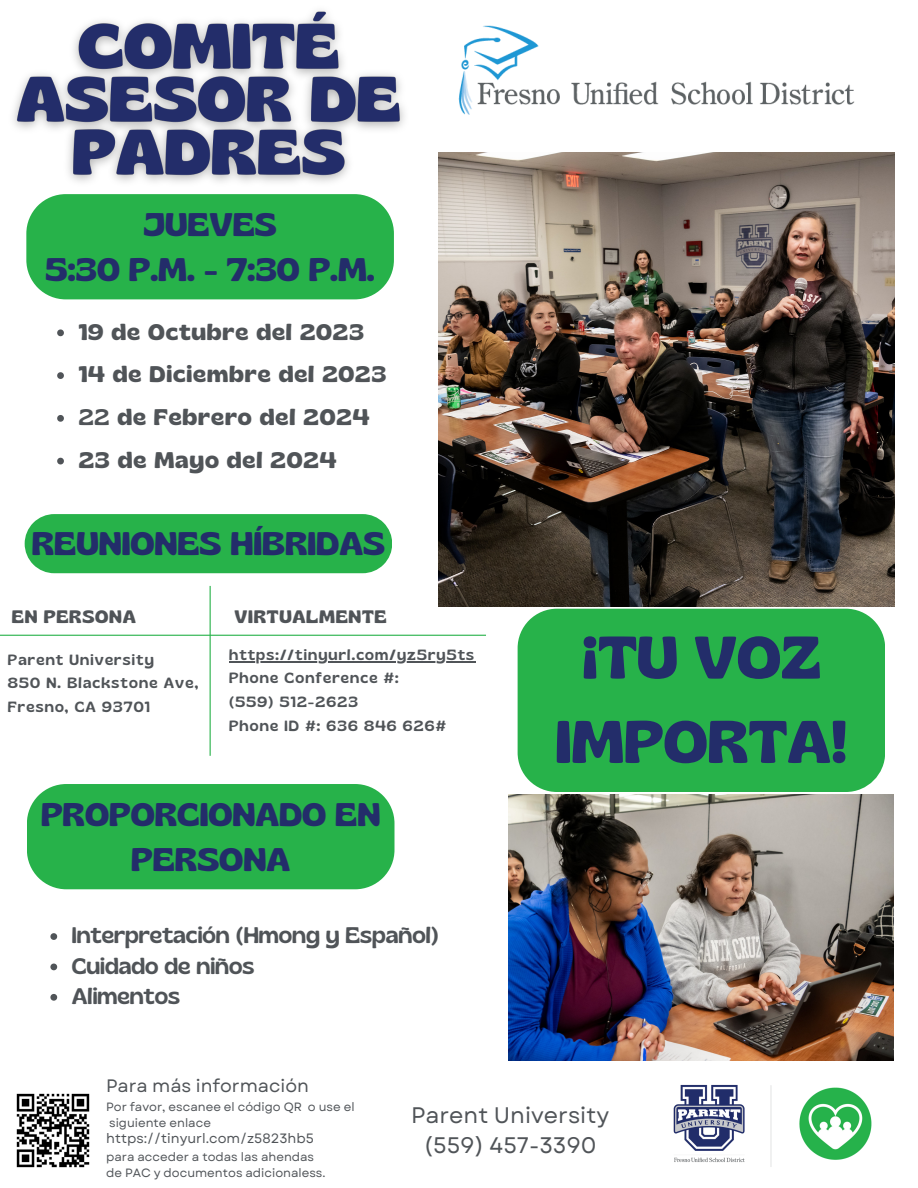
<style>
.page{position:relative;width:918px;height:1188px;background:#fff}
.page>*{position:absolute;margin:0;border:0;box-sizing:border-box;transform-origin:0 0}
.t1{font:600 59.55px/84.3px "Gliker";color:#232d6a;text-align:center}
.t2{font:600 32.55px/45px "Gliker";color:#232d6a;text-align:center}
.t3{font:600 22.5px "Gliker";letter-spacing:.04em;color:#505458}
.t4{font:22.5px "Gliker";color:#505458}
.t5{font:22.5px "Garet";color:#505458}
.t6{font:600 18px "Gliker";letter-spacing:.04em;color:#505458}
.t7{font:18px "Garet";color:#505458}
.t8{font:14.85px "Gliker";letter-spacing:.08em;color:#505458}
.t9{font:13.5px "Garet";color:#505458}
.t10{font:12px "Garet";color:#505458}
.s1{font-weight:400}
</style>
<div class="page">
<div style="left:25px;top:514px;width:367px;height:59px;background:#27b24a"></div>
<svg style="left:57px;top:329px;width:7px;height:7px"></svg>
<svg style="left:57px;top:372px;width:7px;height:7px"></svg>
<svg style="left:57px;top:415px;width:7px;height:7px"></svg>
<svg style="left:57px;top:458px;width:7px;height:6px"></svg>
<hr style="left:0;top:635px;width:486px;height:1px;background:#27b24a">
<img style="left:509px;top:794px;width:385px;height:267px">
<img style="left:673px;top:1084px;width:199px;height:83px">
<img style="left:439px;top:153px;width:456px;height:453px">
<hr style="left:210px;top:586px;width:1px;height:170px;background:#27b24a">
<div style="left:518px;top:609px;width:367px;height:183px;background:#27b24a"></div>
<div style="left:27px;top:784px;width:368px;height:105px;background:#27b24a"></div>
<img style="left:458px;top:25px;width:397px;height:90px">
<img style="left:13px;top:10px;width:392px;height:172px">
<hr style="left:229px;top:661px;width:246px;height:1px;background:#505458">
<svg style="left:50px;top:933px;width:7px;height:7px"></svg>
<svg style="left:50px;top:964px;width:7px;height:6px"></svg>
<svg style="left:50px;top:994px;width:7px;height:7px"></svg>
<div style="left:26px;top:194px;width:368px;height:105px;background:#27b24a"></div>
<img style="left:16px;top:1093px;width:74px;height:75px">
<p class="t2" style="left:143px;top:201px;width:135px">JUEVES</p>
<p class="t2" style="left:46px;top:246px;width:331px">5:30 P.M. - 7:30 P.M.</p>
<p class="t3" style="left:79px;top:317px;width:287px">19 de Octubre del 2023</p>
<p class="t3" style="left:79px;top:360px;width:309px">14 de Diciembre del 2023</p>
<p class="t3" style="left:79px;top:402px;width:292px"><span class="s1">22</span> de Febrero del 2024</p>
<p class="t3" style="left:79px;top:445px;width:259px">23 de Mayo del 2024</p>
<p class="t2" style="left:32px;top:520px;width:355px">REUNIONES HÍBRIDAS</p>
<p class="t6" style="left:12px;top:605px;width:126px">EN PERSONA</p>
<p class="t6" style="left:235px;top:605px;width:154px">VIRTUALMENTE</p>
<p class="t8" style="left:229px;top:645px;width:247px">https://tinyurl.com/yz5ry5ts</p>
<p class="t8" style="left:229px;top:669px;width:171px">Phone Conference #:</p>
<p class="t8" style="left:229px;top:693px;width:130px">(559) 512-2623</p>
<p class="t8" style="left:229px;top:716px;width:218px">Phone ID #: 636 846 626#</p>
<p class="t8" style="left:8px;top:650px;width:147px">Parent University</p>
<p class="t8" style="left:8px;top:674px;width:192px">850 N. Blackstone Ave,</p>
<p class="t8" style="left:8px;top:698px;width:143px">Fresno, CA 93701</p>
<p class="t2" style="left:41px;top:791px;width:341px">PROPORCIONADO EN<br>PERSONA</p>
<p class="t4" style="left:72px;top:922px;width:368px">Interpretación (Hmong y Español)</p>
<p class="t4" style="left:72px;top:952px;width:184px">Cuidado de niños</p>
<p class="t4" style="left:72px;top:982px;width:110px">Alimentos</p>
<p class="t1" style="left:555px;top:613px;width:293px">¡TU VOZ<br>IMPORTA!</p>
<p class="t7" style="left:106px;top:1073px;width:204px">Para más información</p>
<p class="t10" style="left:106px;top:1098px;width:250px">Por favor, escanee el código QR o use el</p>
<p class="t10" style="left:109px;top:1114px;width:103px">siguiente enlace</p>
<p class="t9" style="left:106px;top:1129px;width:209px">https://tinyurl.com/z5823hb5</p>
<p class="t10" style="left:106px;top:1148px;width:210px">para acceder a todas las ahendas</p>
<p class="t10" style="left:106px;top:1164px;width:221px">de PAC y documentos adicionaless.</p>
<p class="t5" style="left:411px;top:1099px;width:199px">Parent University</p>
<p class="t5" style="left:424px;top:1129px;width:174px">(559) 457-3390</p>
</div>
